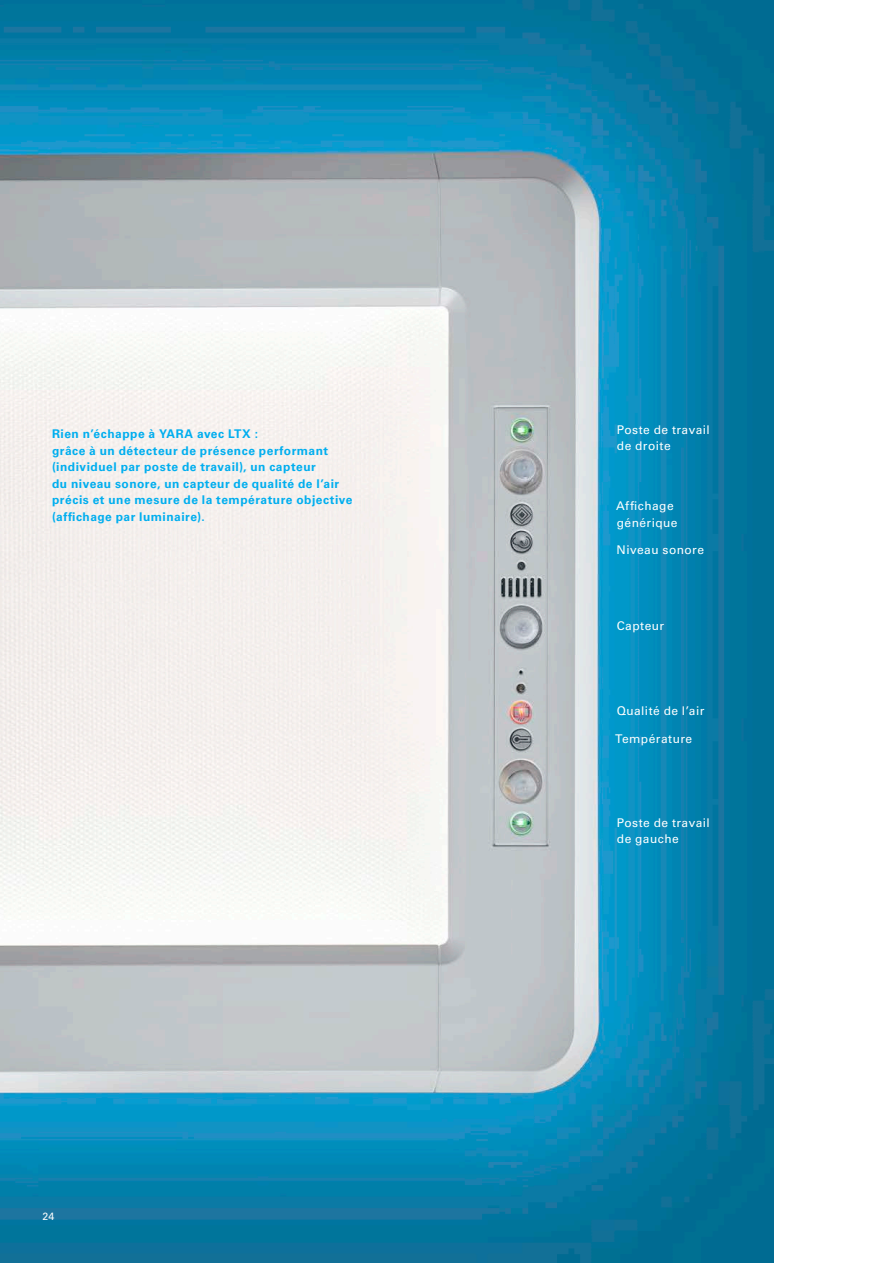
<style>
.page{position:relative;width:893px;height:1263px;background:#fff}
.page>*{position:absolute;margin:0;border:0;box-sizing:border-box;transform-origin:0 0}
.FRA_Inhalt_Bildlegen{font:700 12px/16.5px "Univers LT Pro 65";letter-spacing:.04em;color:#00aeef}
.FRA_Inhalt_Sensor_Be{font:12px/16.5px "Univers LT Pro 55 Roman";letter-spacing:.035em;color:#fff}
.t1{font:10.5px "Univers LT Pro 55 Roman";color:#fff}
</style>
<div class="page">
<img style="left:0;top:0;width:774px;height:1263px">
<p class="FRA_Inhalt_Bildlegen" style="left:52px;top:426px;width:302px">Rien n’échappe à YARA avec LTX :<br>grâce à un détecteur de présence performant (individuel par poste de travail), un capteur<br>du niveau sonore, un capteur de qualité de l’air précis et une mesure de la température objective (affichage par luminaire).</p>
<p class="t1" style="left:43px;top:1210px;width:13px">24</p>
<p class="FRA_Inhalt_Sensor_Be" style="left:617px;top:421px;width:94px">Poste de travail de droite</p>
<p class="FRA_Inhalt_Sensor_Be" style="left:616px;top:498px;width:63px">Affichage générique</p>
<p class="FRA_Inhalt_Sensor_Be" style="left:617px;top:541px;width:89px">Niveau sonore</p>
<p class="FRA_Inhalt_Sensor_Be" style="left:617px;top:618px;width:49px">Capteur</p>
<p class="FRA_Inhalt_Sensor_Be" style="left:617px;top:702px;width:89px">Qualité de l’air</p>
<p class="FRA_Inhalt_Sensor_Be" style="left:615px;top:730px;width:79px">Température</p>
<p class="FRA_Inhalt_Sensor_Be" style="left:617px;top:814px;width:94px">Poste de travail de gauche</p>
</div>
